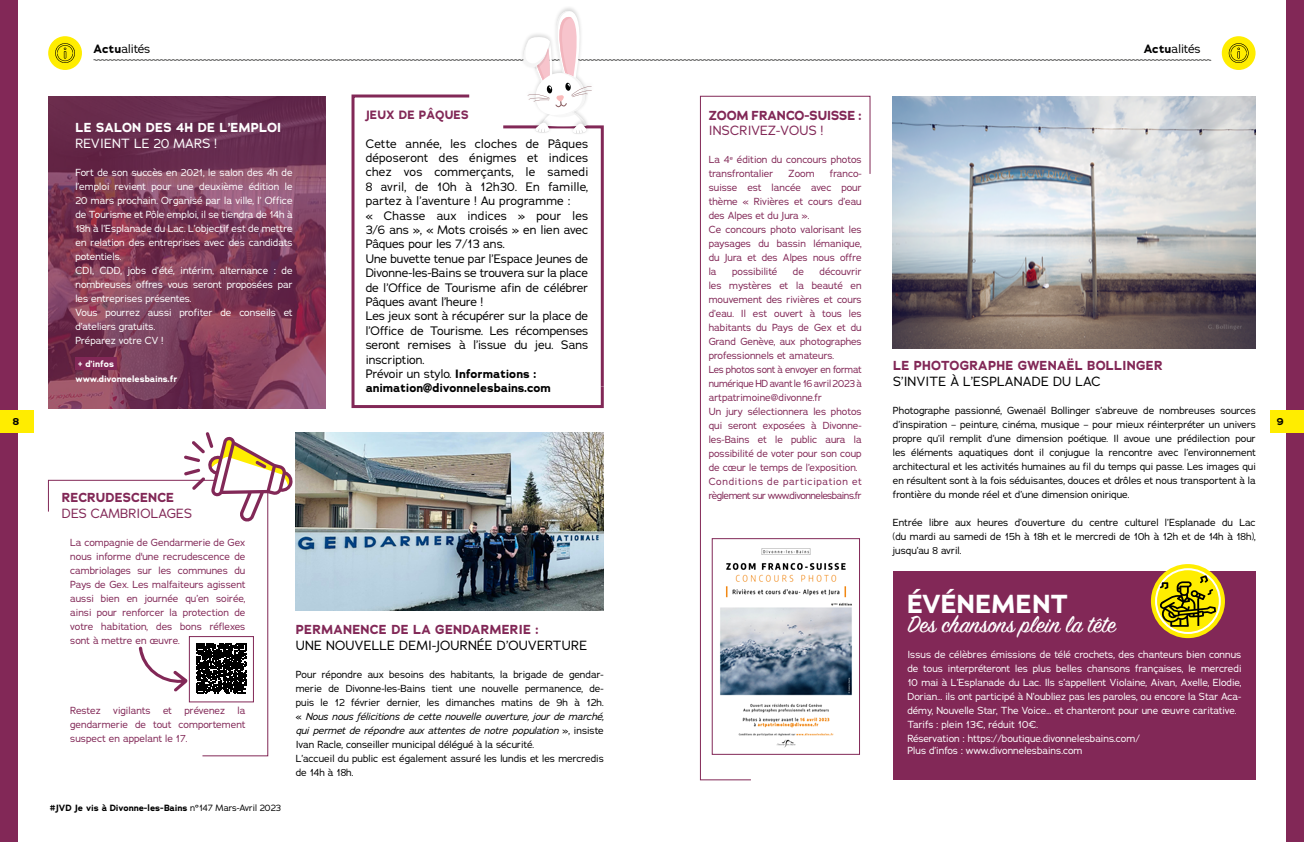
<style>
.page{position:relative;width:1304px;height:842px;background:#fff}
.page>*{position:absolute;margin:0;border:0;box-sizing:border-box;transform-origin:0 0}
.t1{font:26px "Sign Painter House Script";color:#fff}
.t2{font:700 26px "Adrianna";letter-spacing:.015em;color:#fff}
.t3{font:700 13px "Adrianna";letter-spacing:.015em;color:#822857}
.t4{font:13px "Adrianna";letter-spacing:.015em;color:#000}
.t5{font:13px "Adrianna";letter-spacing:.005em;color:#822857}
.t6{font:700 13px "Adrianna";letter-spacing:.015em;color:#fff}
.t7{font:700 13px "Adrianna";letter-spacing:-.005em;color:#822857}
.t8{font:13px "Adrianna";letter-spacing:.015em;color:#fff}
.t9{font:12px/14.4px "Adrianna";color:#000}
.t10{font:700 12px "Adrianna";letter-spacing:.015em;color:#822857}
.t11{font:10px/14px "Adrianna";color:#000;text-align:justify}
.t12{font:10px/14px "Adrianna";color:#822857}
.t13{font:10px/14px "Adrianna";color:#fff}
.t14{font:700 10px "Adrianna";color:#000}
.t15{font:700 9px "Adrianna";color:#000}
.t16{font:700 9px/14.8px "Adrianna";color:#fff}
.s1{font-weight:700}
.s2{font-style:italic}
.s3{font-weight:400}
</style>
<div class="page">
<div style="left:1287px;top:0;width:17px;height:842px;background:#822857"></div>
<div style="left:0;top:0;width:17px;height:842px;background:#822857"></div>
<div style="left:0;top:410px;width:34px;height:22px;background:#ffed00"></div>
<div style="left:1270px;top:410px;width:34px;height:22px;background:#ffed00"></div>
<div style="left:48px;top:36px;width:34px;height:34px;background:#ffed00;border-radius:50%"></div>
<svg style="left:55px;top:43px;width:20px;height:20px"></svg>
<div style="left:1222px;top:36px;width:34px;height:34px;background:#ffed00;border-radius:50%"></div>
<svg style="left:1229px;top:43px;width:20px;height:20px"></svg>
<img style="left:296px;top:432px;width:308px;height:179px">
<svg style="left:48px;top:96px;width:278px;height:312px;background:#793754"></svg>
<div style="left:75px;top:357px;width:42px;height:13px;background:#822857"></div>
<svg style="left:48px;top:480px;width:220px;height:276px"></svg>
<svg style="left:700px;top:389px;width:51px;height:391px"></svg>
<img style="left:1211px;top:96px;width:45px;height:252px">
<div style="left:893px;top:571px;width:363px;height:209px;background:#822857"></div>
<svg style="left:1151px;top:564px;width:74px;height:74px"></svg>
<div style="left:1155px;top:568px;width:66px;height:66px;border:2px solid #fff;border-radius:50%"></div>
<img style="left:714px;top:543px;width:138px;height:208px">
<div style="left:712px;top:538px;width:148px;height:217px;border:1px solid #822857"></div>
<svg style="left:1160px;top:575px;width:56px;height:52px;background:#b5a80a"></svg>
<svg style="left:351px;top:389px;width:253px;height:20px"></svg>
<svg style="left:93px;top:7px;width:1118px;height:382px"></svg>
<svg style="left:197px;top:643px;width:49px;height:50px;background:#252525"></svg>
<div style="left:189px;top:636px;width:65px;height:66px;border:1px solid #822857"></div>
<svg style="left:139px;top:647px;width:48px;height:44px"></svg>
<svg style="left:184px;top:432px;width:109px;height:90px"></svg>
<p class="t9" style="left:94px;top:41px;width:58px"><span class="s1">Actu</span>alités</p>
<p class="t9" style="left:1144px;top:41px;width:58px"><span class="s1">Actu</span>alités</p>
<p class="t10" style="left:366px;top:107px;width:105px">JEUX DE PÂQUES</p>
<p class="t9" style="left:366px;top:136px;width:224px">Cette année, les cloches de Pâques déposeront des énigmes et indices chez vos commerçants, le samedi 8 avril, de 10h à 12h30. En famille, partez à l’aventure ! Au programme :<br>« Chasse aux indices » pour les 3/6 ans », « Mots croisés » en lien avec Pâques pour les 7/13 ans.<br>Une buvette tenue par l’Espace Jeunes de Divonne-les-Bains se trouvera sur la place de l’Office de Tourisme afin de célébrer Pâques avant l’heure !<br>Les jeux sont à récupérer sur la place de l’Office de Tourisme. Les récompenses seront remises à l’issue du jeu. Sans inscription.<br>Prévoir un stylo. <span class="s1">Informations : animation@divonnelesbains.com</span></p>
<h2 class="t7" style="left:709px;top:106px;width:154px">ZOOM FRANCO-SUISSE :</h2>
<h2 class="t5" style="left:709px;top:122px;width:116px">INSCRIVEZ-VOUS !</h2>
<p class="t12" style="left:709px;top:152px;width:155px">La 4<sup>e</sup> édition du concours photos transfrontalier</p>
<h2 class="t6" style="left:75px;top:119px;width:207px">LE SALON DES 4H DE L’EMPLOI</h2>
<h2 class="t8" style="left:75px;top:135px;width:143px">REVIENT LE 20 MARS !</h2>
<p class="t13" style="left:75px;top:165px;width:219px">Fort de son succès en 2021, le salon des 4h de l’emploi revient pour une deuxième édition le 20 mars prochain. Organisé par la ville, l’ Office de Tourisme et Pôle emploi, il se tiendra de 14h à 18h à l’Esplanade du Lac. L’objectif est de mettre en relation des entreprises avec des candidats potentiels.<br>CDI, CDD, jobs d’été, intérim, alternance : de nombreuses offres vous seront proposées par les entreprises présentes.<br>Vous pourrez aussi profiter de conseils et d’ateliers gratuits.<br>Préparez votre CV !</p>
<p class="t16" style="left:75px;top:356px;width:103px;text-indent:3px">+ d’infos www.divonnelesbains.fr</p>
<p class="t12" style="left:709px;top:166px;width:155px;text-indent:121px">franco&shy;suisse est lancée avec pour thème « Rivières et cours d’eau des Alpes et du Jura ».<br>Ce concours photo valorisant les paysages du bassin lémanique, du Jura et des Alpes nous offre la</p>
<p class="t12" style="left:789px;top:166px;width:28px">Zoom</p>
<p class="t12" style="left:732px;top:264px;width:47px">possibilité</p>
<p class="t12" style="left:793px;top:264px;width:13px">de</p>
<p class="t12" style="left:709px;top:264px;width:155px;text-indent:111px">découvrir les mystères et la beauté en mouvement des rivières et cours d’eau. Il est ouvert à tous les habitants du Pays de Gex et du<br>Grand Genève, aux photographes professionnels et amateurs.<br>Les photos sont à envoyer en format numérique HD avant le 16 avril 2023 à artpatrimoine@divonne.fr<br>Un jury sélectionnera les photos qui seront exposées à Divonne&shy;les-Bains et le public aura la possibilité de voter pour son coup de cœur le temps de l’exposition.<br>Conditions de participation et règlement sur www.divonnelesbains.fr</p>
<h2 class="t3" style="left:893px;top:357px;width:271px">LE PHOTOGRAPHE GWENAËL BOLLINGER</h2>
<h2 class="t4" style="left:893px;top:373px;width:209px">S’INVITE À L’ESPLANADE DU LAC</h2>
<p class="t11" style="left:893px;top:403px;width:364px">Photographe passionné, Gwenaël Bollinger s’abreuve de nombreuses sources d’inspiration – peinture, cinéma, musique – pour mieux réinterpréter un univers propre qu’il remplit d’une dimension poétique. Il avoue une prédilection pour les éléments aquatiques dont il conjugue la rencontre avec l’environnement architectural et les activités humaines au fil du temps qui passe. Les images qui en résultent sont à la fois séduisantes, douces et drôles et nous transportent à la frontière du monde réel et d’une dimension onirique.</p>
<p class="t11" style="left:893px;top:515px;width:364px">Entrée libre aux heures d’ouverture du centre culturel l’Esplanade du Lac (du mardi au samedi de 15h à 18h et le mercredi de 10h à 12h et de 14h à 18h), jusqu’au 8 avril.</p>
<h1 class="t2" style="left:907px;top:587px;width:162px">ÉVÉNEMENT</h1>
<h1 class="t1" style="left:907px;top:612px;width:210px">Des chansons plein la tête</h1>
<p class="t13" style="left:907px;top:647px;width:336px">Issus de célèbres émissions de télé crochets, des chanteurs bien connus de tous interpréteront les plus belles chansons françaises, le mercredi 10 mai à L’Esplanade du Lac. Ils s’appellent Violaine, Aivan, Axelle, Elodie, Dorian... ils ont participé à N’oubliez pas les paroles, ou encore la Star Aca&shy;démy, Nouvelle Star, The Voice... et chanteront pour une œuvre caritative.<br>Tarifs : plein 13€, réduit 10€.<br>Réservation : https://boutique.divonnelesbains.com/</p>
<p class="t13" style="left:907px;top:743px;width:177px">Plus d’infos : www.divonnelesbains.com</p>
<p class="t14" style="left:13px;top:415px;width:8px">8</p>
<p class="t14" style="left:1277px;top:415px;width:8px">9</p>
<h2 class="t3" style="left:62px;top:489px;width:114px">RECRUDESCENCE</h2>
<h2 class="t5" style="left:62px;top:505px;width:132px">DES CAMBRIOLAGES</h2>
<p class="t12" style="left:70px;top:535px;width:177px;text-align:justify">La compagnie de Gendarmerie de Gex nous informe d'une recrudescence de cambriolages sur les communes du Pays de Gex. Les malfaiteurs agissent aussi bien en journée qu’en soirée, ainsi pour renforcer la protection de votre habitation, des bons réflexes sont à mettre en œuvre.</p>
<h2 class="t3" style="left:296px;top:621px;width:244px">PERMANENCE DE LA GENDARMERIE :</h2>
<h2 class="t4" style="left:296px;top:637px;width:293px">UNE NOUVELLE DEMI-JOURNÉE D’OUVERTURE</h2>
<p class="t11" style="left:296px;top:667px;width:310px;text-align:left">Pour répondre aux besoins des habitants, la brigade de gendar&shy;merie de Divonne-les-Bains tient une nouvelle permanence, de&shy;puis le 12 février dernier, les dimanches matins de 9h à 12h. « <span class="s2">Nous nous félicitions de cette nouvelle ouverture, jour de marché, qui permet de répondre aux attentes de notre population</span> », insiste Ivan Racle, conseiller municipal délégué à la sécurité.<br>L’accueil du public est également assuré les lundis et les mercredis de 14h à 18h.</p>
<p class="t12" style="left:70px;top:703px;width:177px;text-align:justify">Restez vigilants et prévenez la gendarmerie de tout comportement suspect en appelant le 17.</p>
<p class="t15" style="left:50px;top:802px;width:233px">#JVD Je vis à Divonne-les-Bains <span class="s3">n°147 Mars-Avril 2023</span></p>
</div>
